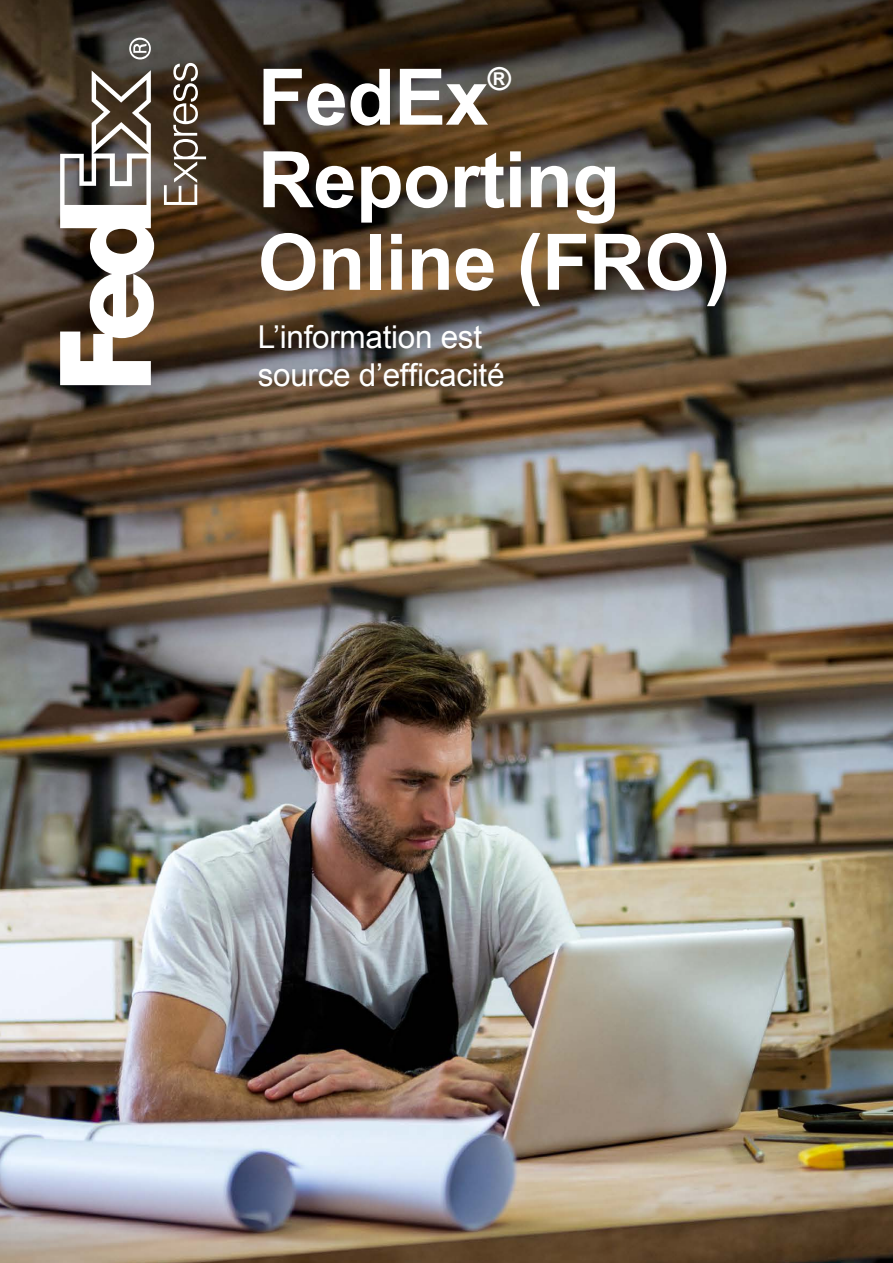
<style>
.page{position:relative;width:893px;height:1263px;background:#fff}
.page>*{position:absolute;margin:0;border:0;box-sizing:border-box;transform-origin:0 0}
.t1{font:700 78px/82.5px "Arial";letter-spacing:-.01em;color:#fff}
.t2{font:31.5px/37.5px "Arial";letter-spacing:-.01em;color:#fff}
.t3{font:700 31.5px "Arial";color:#fff}
</style>
<div class="page">
<img style="left:0;top:0;width:893px;height:1263px">
<svg style="left:164px;top:63px;width:42px;height:142px"></svg>
<svg style="left:129px;top:38px;width:22px;height:21px"></svg>
<svg style="left:60px;top:70px;width:94px;height:315px"></svg>
<h1 class="t1" style="left:258px;top:59px;width:232px">FedEx</h1>
<p class="t3" style="left:488px;top:58px;width:25px">®</p>
<h1 class="t1" style="left:258px;top:141px;width:474px">Reporting<br>Online (FRO)</h1>
<p class="t2" style="left:258px;top:319px;width:248px">L’information est source d’efficacité</p>
</div>
